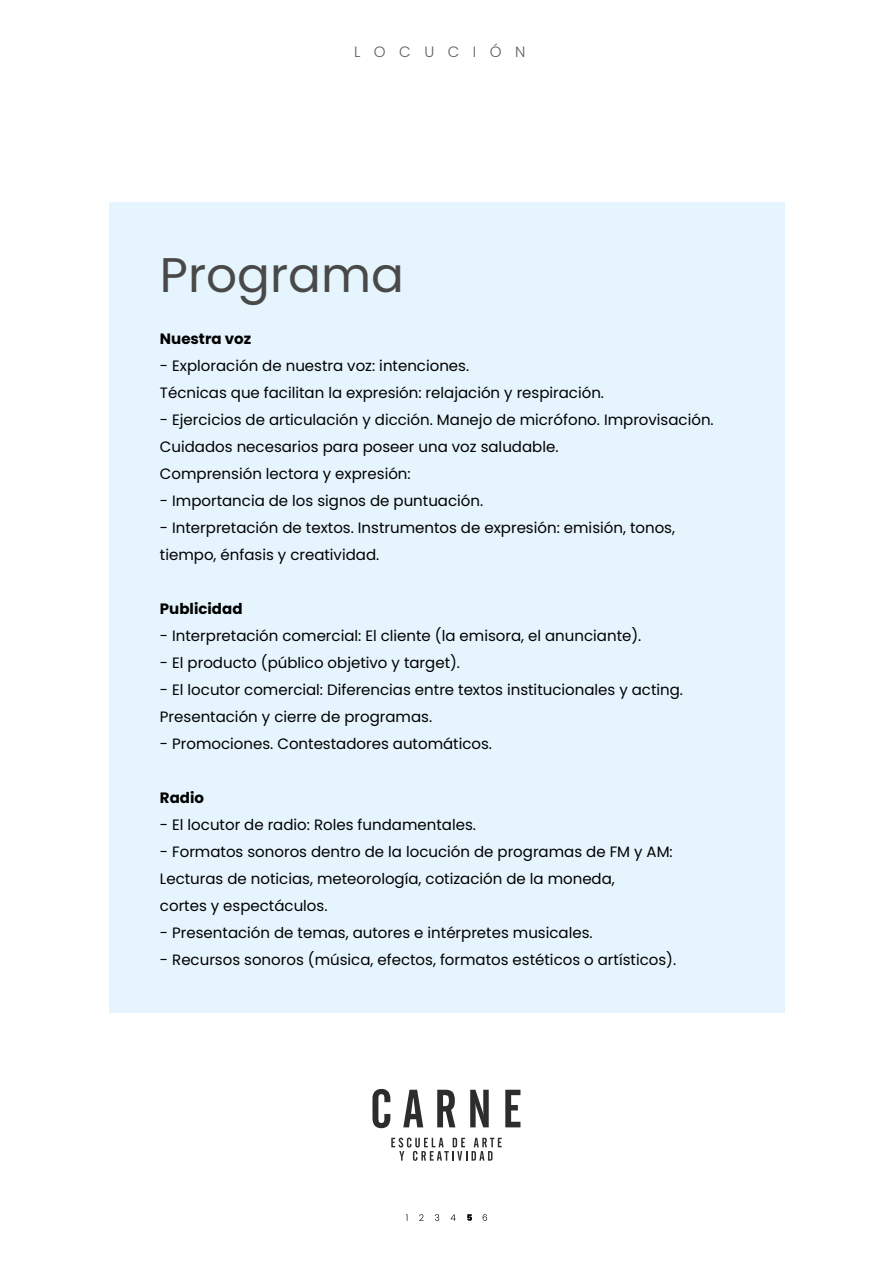
<style>
.page{position:relative;width:893px;height:1263px;background:#fff}
.page>*{position:absolute;margin:0;border:0;box-sizing:border-box;transform-origin:0 0}
.t1{font:48.6px "Poppins";color:#4a4949}
.t2{font:15px/27px "Poppins";color:#000}
.t3{font:700 15px "Poppins";color:#000}
.t4{font:300 15px "Poppins";letter-spacing:.9em;color:#605e60}
</style>
<div class="page">
<div style="left:109px;top:202px;width:675px;height:811px;background:#e5f4fd"></div>
<svg style="left:437px;top:1090px;width:18px;height:37px"></svg>
<svg style="left:403px;top:1090px;width:20px;height:37px"></svg>
<svg style="left:505px;top:1090px;width:15px;height:37px"></svg>
<svg style="left:372px;top:1089px;width:18px;height:39px"></svg>
<svg style="left:470px;top:1090px;width:19px;height:37px"></svg>
<svg style="left:391px;top:1137px;width:111px;height:24px"></svg>
<svg style="left:419px;top:1214px;width:5px;height:7px"></svg>
<svg style="left:435px;top:1214px;width:4px;height:7px"></svg>
<svg style="left:451px;top:1214px;width:5px;height:7px"></svg>
<svg style="left:467px;top:1214px;width:5px;height:7px"></svg>
<svg style="left:483px;top:1214px;width:4px;height:7px"></svg>
<p class="t4" style="left:354px;top:43px;width:173px">LOCUCIÓN</p>
<h1 class="t1" style="left:160px;top:246px;width:246px">Programa</h1>
<p class="t3" style="left:160px;top:330px;width:93px">Nuestra voz</p>
<p class="t2" style="left:160px;top:352px;width:446px">- Exploración de nuestra voz: intenciones.<br>Técnicas que facilitan la expresión: relajación y respiración.</p>
<p class="t2" style="left:160px;top:406px;width:555px">- Ejercicios de articulación y dicción. Manejo de micrófono. Improvisación.<br>Cuidados necesarios para poseer una voz saludable.<br>Comprensión lectora y expresión:</p>
<p class="t2" style="left:160px;top:487px;width:325px">- Importancia de los signos de puntuación.</p>
<p class="t2" style="left:160px;top:514px;width:517px">- Interpretación de textos. Instrumentos de expresión: emisión, tonos, tiempo, énfasis y creatividad.</p>
<p class="t3" style="left:160px;top:600px;width:84px">Publicidad</p>
<p class="t2" style="left:160px;top:622px;width:483px">- Interpretación comercial: El cliente (la emisora, el anunciante).</p>
<p class="t2" style="left:160px;top:649px;width:302px">- El producto (público objetivo y target).</p>
<p class="t2" style="left:160px;top:676px;width:525px">- El locutor comercial: Diferencias entre textos institucionales y acting.<br>Presentación y cierre de programas.</p>
<p class="t2" style="left:160px;top:730px;width:334px">- Promociones. Contestadores automáticos.</p>
<p class="t3" style="left:160px;top:789px;width:46px">Radio</p>
<p class="t2" style="left:160px;top:811px;width:318px">- El locutor de radio: Roles fundamentales.</p>
<p class="t2" style="left:160px;top:838px;width:514px">- Formatos sonoros dentro de la locución de programas de FM y AM:<br>Lecturas de noticias, meteorología, cotización de la moneda,<br>cortes y espectáculos.</p>
<p class="t2" style="left:160px;top:919px;width:434px">- Presentación de temas, autores e intérpretes musicales.</p>
<p class="t2" style="left:160px;top:946px;width:518px">- Recursos sonoros (música, efectos, formatos estéticos o artísticos).</p>
</div>
